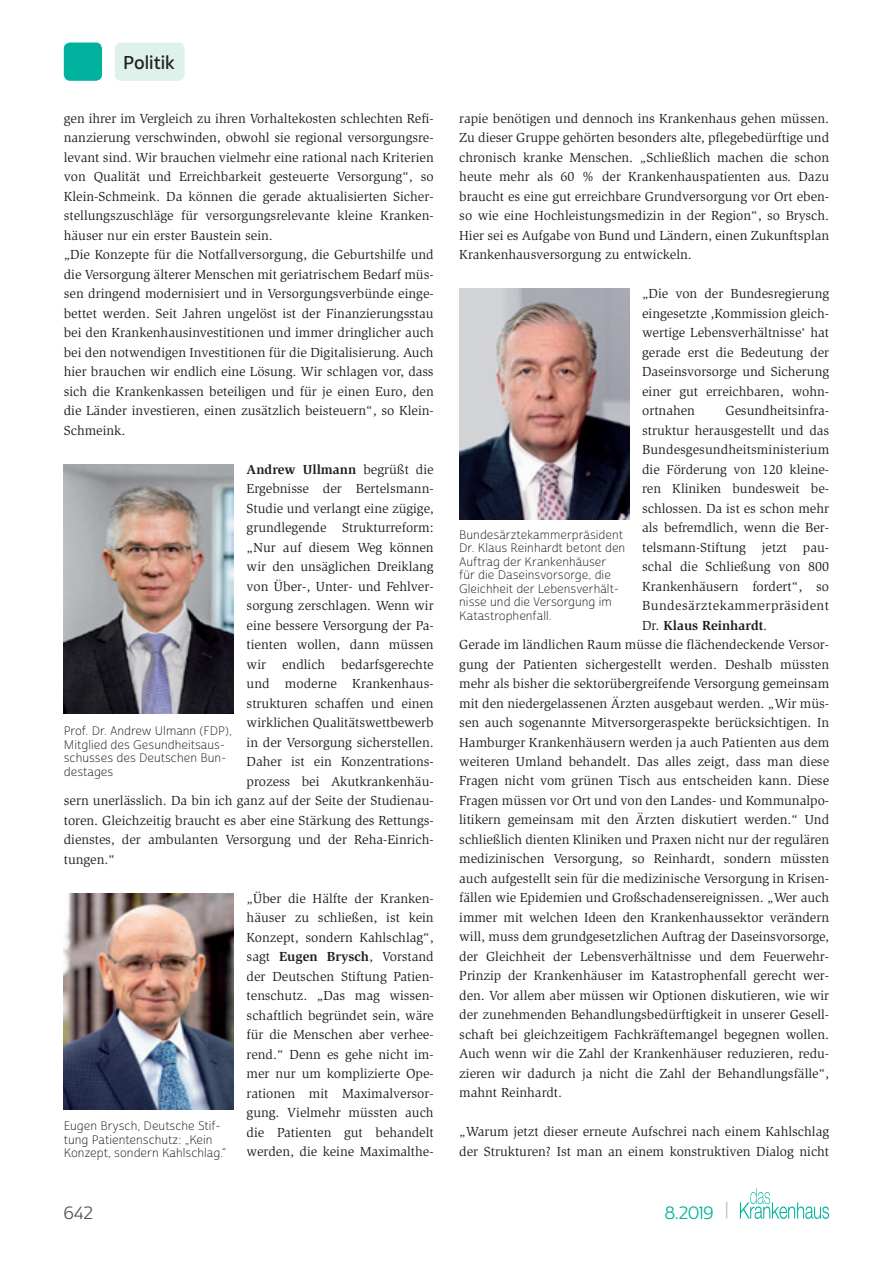
<style>
.page{position:relative;width:893px;height:1263px;background:#fff}
.page>*{position:absolute;margin:0;border:0;box-sizing:border-box;transform-origin:0 0}
.t1{font:18px "Cabrito Sans Nor Dem";letter-spacing:-.005em;color:#231f20}
.t2{font:17.25px "Cabrito Sans Nor Reg";color:#00b19d}
.t3{font:17.25px "Cabrito Sans Nor Reg";color:#57585a}
.t4{font:13.5px/19.5px "Slimbach Std";color:#231f20;text-align:justify}
.t5{font:700 13.5px "Slimbach Std";color:#231f20}
.t6{font:13.5px "Slimbach Std";letter-spacing:.035em;color:#231f20}
.t7{font:12px/13.5px "Cabrito Sans Nor Lig";color:#231f20}
.s1{font-weight:400}
.s2{font-weight:700}
.s3{font-size:18.9px;color:#bcbdc0}
</style>
<div class="page">
<div style="left:115px;top:43px;width:70px;height:38px;background:#def1ed;border-radius:6px"></div>
<svg style="left:740px;top:1188px;width:89px;height:31px"></svg>
<div style="left:64px;top:43px;width:38px;height:38px;background:#00b19d;border-radius:6px"></div>
<img style="left:64px;top:465px;width:170px;height:249px">
<img style="left:64px;top:893px;width:170px;height:216px">
<img style="left:459px;top:289px;width:170px;height:230px">
<h1 class="t1" style="left:123px;top:51px;width:53px">Politik</h1>
<p class="t4" style="left:64px;top:109px;width:371px;text-align:left">gen ihrer im Vergleich zu ihren Vorhaltekosten schlechten Refi&shy;nanzierung verschwinden, obwohl sie regional versorgungsre&shy;levant sind. Wir brauchen vielmehr eine rational nach Kriterien von Qualität und Erreichbarkeit gesteuerte Versorgung“, so Klein-Schmeink. Da können die gerade aktualisierten Sicher&shy;stellungszuschläge für versorgungsrelevante kleine Kranken&shy;häuser nur ein erster Baustein sein.<br>„Die Konzepte für die Notfallversorgung, die Geburtshilfe und die Versorgung älterer Menschen mit geriatrischem Bedarf müs&shy;sen dringend modernisiert und in Versorgungsverbünde einge&shy;bettet werden. Seit Jahren ungelöst ist der Finanzierungsstau bei den Krankenhausinvestitionen und immer dringlicher auch bei den notwendigen Investitionen für die Digitalisierung. Auch hier brauchen wir endlich eine Lösung. Wir schlagen vor, dass sich die Krankenkassen beteiligen und für je einen Euro, den die Länder investieren, einen zusätzlich beisteuern“, so Klein-Schmeink.</p>
<p class="t5" style="left:247px;top:461px;width:189px">Andrew Ullmann <span class="s1">begrüßt die</span></p>
<p class="t4" style="left:247px;top:479px;width:189px">Ergebnisse der Bertelsmann-</p>
<p class="t4" style="left:247px;top:499px;width:189px">Studie und verlangt eine zügige,</p>
<p class="t4" style="left:247px;top:518px;width:189px">grundlegende Strukturreform:</p>
<p class="t4" style="left:247px;top:538px;width:189px">„Nur auf diesem Weg können</p>
<p class="t4" style="left:247px;top:557px;width:189px">wir den unsäglichen Dreiklang</p>
<p class="t4" style="left:247px;top:577px;width:189px">von Über-, Unter- und Fehlver-</p>
<p class="t4" style="left:247px;top:596px;width:189px">sorgung zerschlagen. Wenn wir</p>
<p class="t4" style="left:247px;top:616px;width:189px">eine bessere Versorgung der Pa-</p>
<p class="t4" style="left:247px;top:635px;width:189px">tienten wollen, dann müssen</p>
<p class="t4" style="left:247px;top:655px;width:189px">wir endlich bedarfsgerechte</p>
<p class="t4" style="left:247px;top:674px;width:189px">und moderne Krankenhaus-</p>
<p class="t4" style="left:247px;top:694px;width:189px">strukturen schaffen und einen</p>
<p class="t4" style="left:247px;top:713px;width:189px">wirklichen Qualitätswettbewerb</p>
<p class="t4" style="left:247px;top:733px;width:189px">in der Versorgung sicherstellen.</p>
<p class="t4" style="left:247px;top:752px;width:189px">Daher ist ein Konzentrations-</p>
<p class="t4" style="left:247px;top:772px;width:189px">prozess bei Akutkrankenhäu-</p>
<p class="t4" style="left:64px;top:791px;width:371px">sern unerlässlich. Da bin ich ganz auf der Seite der Studienau-</p>
<p class="t4" style="left:64px;top:811px;width:371px">toren. Gleichzeitig braucht es aber eine Stärkung des Rettungs-</p>
<p class="t4" style="left:64px;top:830px;width:371px">dienstes, der ambulanten Versorgung und der Reha-Einrich-</p>
<p class="t4" style="left:64px;top:849px;width:53px">tungen.“</p>
<p class="t4" style="left:247px;top:888px;width:189px">„Über die Hälfte der Kranken&shy;häuser zu schließen, ist kein Konzept, sondern Kahlschlag“, sagt <span class="s2">Eugen Brysch</span>, Vorstand der Deutschen Stiftung Patien&shy;tenschutz. „Das mag wissen&shy;schaftlich begründet sein, wäre für die Menschen aber verhee&shy;rend.“ Denn es gehe nicht im&shy;mer nur um komplizierte Ope&shy;rationen mit Maximalversor&shy;gung. Vielmehr müssten auch die Patienten gut behandelt werden, die keine Maximalthe-</p>
<p class="t7" style="left:64px;top:725px;width:170px">Prof. Dr. Andrew Ulmann (FDP),<br>Mitglied des Gesundheitsaus&shy;schusses des Deutschen Bun&shy;destages</p>
<p class="t7" style="left:64px;top:1119px;width:164px">Eugen Brysch, Deutsche Stif&shy;tung Patientenschutz: „Kein<br>Konzept, sondern Kahlschlag.“</p>
<p class="t4" style="left:459px;top:108px;width:371px">rapie benötigen und dennoch ins Krankenhaus gehen müssen.<br>Zu dieser Gruppe gehörten besonders alte, pflegebedürftige und chronisch kranke Menschen. „Schließlich machen die schon heute mehr als 60 % der Krankenhauspatienten aus. Dazu braucht es eine gut erreichbare Grundversorgung vor Ort eben&shy;so wie eine Hochleistungsmedizin in der Region“, so Brysch.<br>Hier sei es Aufgabe von Bund und Ländern, einen Zukunftsplan Krankenhausversorgung zu entwickeln.</p>
<p class="t4" style="left:642px;top:284px;width:189px">„Die von der Bundesregierung eingesetzte ,Kommission gleich&shy;wertige Lebensverhältnisse‘ hat gerade erst die Bedeutung der Daseinsvorsorge und Sicherung einer gut erreichbaren, wohn&shy;ortnahen</p>
<p class="t4" style="left:725px;top:401px;width:105px">Gesundheitsinfra-</p>
<p class="t4" style="left:642px;top:420px;width:189px">struktur herausgestellt und das</p>
<p class="t4" style="left:642px;top:440px;width:189px">Bundesgesundheitsministerium</p>
<p class="t4" style="left:642px;top:459px;width:189px">die Förderung von 120 kleine-</p>
<p class="t4" style="left:642px;top:479px;width:189px">ren Kliniken bundesweit be-</p>
<p class="t4" style="left:642px;top:498px;width:189px">schlossen. Da ist es schon mehr</p>
<p class="t4" style="left:642px;top:518px;width:189px">als befremdlich, wenn die Ber-</p>
<p class="t4" style="left:642px;top:537px;width:189px">telsmann-Stiftung jetzt pau-</p>
<p class="t4" style="left:642px;top:557px;width:189px">schal die Schließung von 800</p>
<p class="t4" style="left:642px;top:576px;width:189px">Krankenhäusern fordert“, so</p>
<p class="t6" style="left:642px;top:598px;width:189px">Bundesärztekammerpräsident</p>
<p class="t5" style="left:642px;top:617px;width:127px"><span class="s1">Dr.</span> Klaus Reinhardt<span class="s1">.</span></p>
<p class="t4" style="left:459px;top:635px;width:371px">Gerade im ländlichen Raum müsse die flächendeckende Versor-</p>
<p class="t4" style="left:459px;top:654px;width:371px">gung der Patienten sichergestellt werden. Deshalb müssten</p>
<p class="t4" style="left:459px;top:674px;width:371px">mehr als bisher die sektorübergreifende Versorgung gemeinsam</p>
<p class="t4" style="left:459px;top:693px;width:371px">mit den niedergelassenen Ärzten ausgebaut werden. „Wir müs-</p>
<p class="t4" style="left:459px;top:713px;width:371px">sen auch sogenannte Mitversorgeraspekte berücksichtigen. In</p>
<p class="t4" style="left:459px;top:732px;width:371px">Hamburger Krankenhäusern werden ja auch Patienten aus dem</p>
<p class="t4" style="left:459px;top:752px;width:371px">weiteren Umland behandelt. Das alles zeigt, dass man diese</p>
<p class="t4" style="left:459px;top:771px;width:371px">Fragen nicht vom grünen Tisch aus entscheiden kann. Diese</p>
<p class="t4" style="left:459px;top:791px;width:371px">Fragen müssen vor Ort und von den Landes- und Kommunalpo-</p>
<p class="t4" style="left:459px;top:810px;width:371px">litikern gemeinsam mit den Ärzten diskutiert werden.“ Und</p>
<p class="t4" style="left:459px;top:830px;width:371px">schließlich dienten Kliniken und Praxen nicht nur der regulären</p>
<p class="t4" style="left:459px;top:849px;width:371px">medizinischen Versorgung, so Reinhardt, sondern müssten</p>
<p class="t4" style="left:459px;top:869px;width:371px">auch aufgestellt sein für die medizinische Versorgung in Krisen-</p>
<p class="t4" style="left:459px;top:888px;width:371px">fällen wie Epidemien und Großschadensereignissen. „Wer auch</p>
<p class="t4" style="left:459px;top:908px;width:371px">immer mit welchen Ideen den Krankenhaussektor verändern</p>
<p class="t4" style="left:459px;top:927px;width:371px">will, muss dem grundgesetzlichen Auftrag der Daseinsvorsorge,</p>
<p class="t4" style="left:459px;top:947px;width:371px">der Gleichheit der Lebensverhältnisse und dem Feuerwehr-</p>
<p class="t4" style="left:459px;top:966px;width:371px">Prinzip der Krankenhäuser im Katastrophenfall gerecht wer-</p>
<p class="t4" style="left:459px;top:986px;width:371px">den. Vor allem aber müssen wir Optionen diskutieren, wie wir</p>
<p class="t4" style="left:459px;top:1005px;width:371px">der zunehmenden Behandlungsbedürftigkeit in unserer Gesell-</p>
<p class="t4" style="left:459px;top:1025px;width:371px">schaft bei gleichzeitigem Fachkräftemangel begegnen wollen.</p>
<p class="t4" style="left:459px;top:1044px;width:371px">Auch wenn wir die Zahl der Krankenhäuser reduzieren, redu-</p>
<p class="t4" style="left:459px;top:1064px;width:371px">zieren wir dadurch ja nicht die Zahl der Behandlungsfälle“,</p>
<p class="t4" style="left:459px;top:1083px;width:104px">mahnt Reinhardt.</p>
<p class="t4" style="left:459px;top:1122px;width:371px">„Warum jetzt dieser erneute Aufschrei nach einem Kahlschlag der Strukturen? Ist man an einem konstruktiven Dialog nicht</p>
<p class="t7" style="left:459px;top:528px;width:168px">Bundesärztekammerpräsident<br>Dr. Klaus Reinhardt betont den<br>Auftrag der Krankenhäuser<br>für die Daseinsvorsorge, die<br>Gleichheit der Lebensverhält&shy;nisse und die Versorgung im<br>Katastrophenfall.</p>
<p class="t3" style="left:64px;top:1202px;width:30px">642</p>
<p class="t2" style="left:665px;top:1202px;width:65px">8.2019 <span class="s3">|</span></p>
</div>
